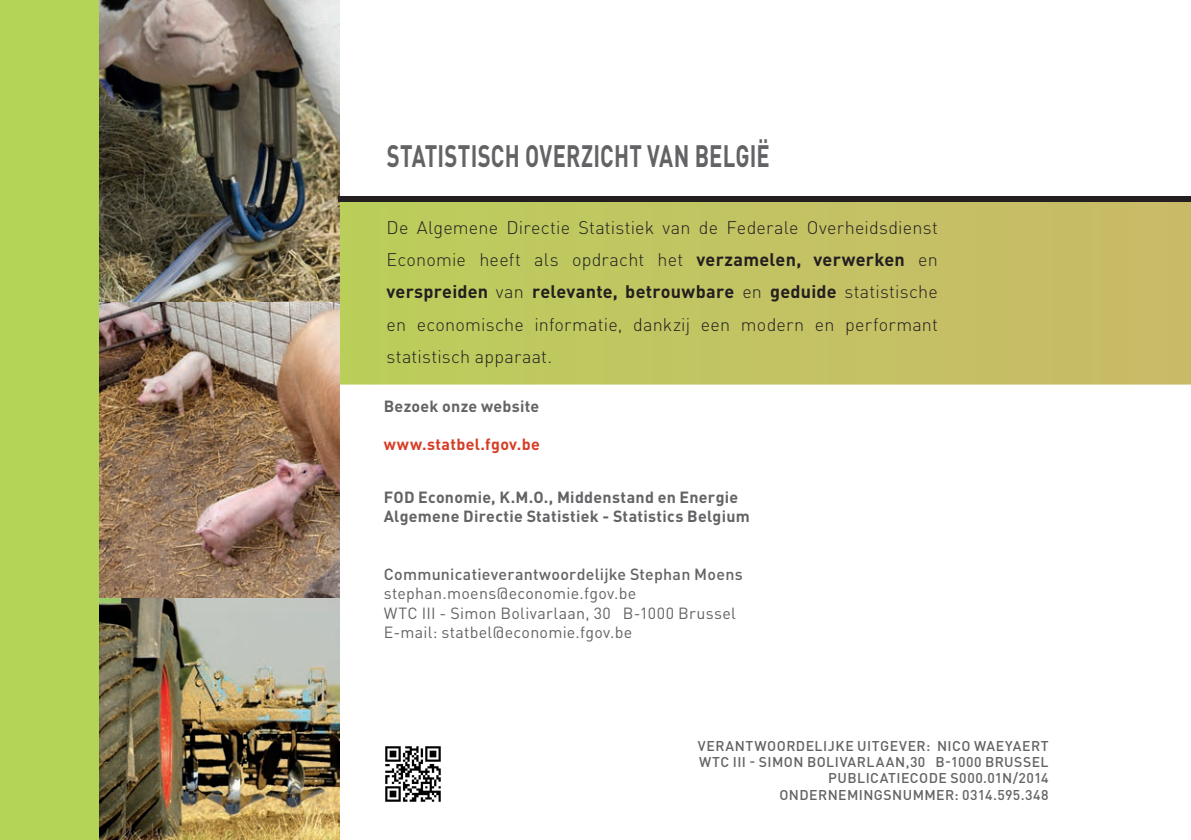
<style>
.page{position:relative;width:1191px;height:840px;background:#fff}
.page>*{position:absolute;margin:0;border:0;box-sizing:border-box;transform-origin:0 0}
.t1{font:700 30.6px "DIN Pro";letter-spacing:.01em;color:#636366;scale:.72 1}
.t2{font:300 18px/32px "DIN Pro";letter-spacing:.01em;color:#231f20;text-align:justify}
.t3{font:700 16px/19.2px "DIN Pro";letter-spacing:.015em;color:#636366}
.t4{font:16px/19.2px "DIN Pro";letter-spacing:.015em;color:#636366}
.t5{font:500 16px "DIN Pro";letter-spacing:.015em;color:#636366}
.t6{font:700 16px "DIN Pro";letter-spacing:.02em;color:#d53d26}
.t7{font:500 14px/16.2px "DIN Pro";letter-spacing:.035em;color:#636366;text-align:right}
.s1{font-weight:700}
</style>
<div class="page">
<svg style="left:340px;top:202px;width:851px;height:182px;background:#c2c362"></svg>
<div style="left:0;top:0;width:112px;height:839px;background:#b3d456"></div>
<img style="left:99px;top:0;width:241px;height:597px">
<img style="left:99px;top:597px;width:241px;height:242px">
<div style="left:339px;top:196px;width:852px;height:6px;background:#231f20"></div>
<img style="left:385px;top:746px;width:56px;height:56px">
<h1 class="t1" style="left:387px;top:135px;width:533px">STATISTISCH OVERZICHT VAN BELGIË</h1>
<p class="t2" style="left:386px;top:211px;width:553px">De Algemene Directie Statistiek van de Federale Overheidsdienst Economie heeft als opdracht het <span class="s1">verzamelen, verwerken</span> en <span class="s1">verspreiden</span> van <span class="s1">relevante, betrouwbare</span> en <span class="s1">geduide</span> statistische en economische informatie, dankzij een modern en performant statistisch apparaat.</p>
<p class="t3" style="left:384px;top:395px;width:157px">Bezoek onze website</p>
<p class="t6" style="left:384px;top:433px;width:157px">www.statbel.fgov.be</p>
<p class="t3" style="left:384px;top:487px;width:367px">FOD Economie, K.M.O., Middenstand en Energie<br>Algemene Directie Statistiek - Statistics Belgium</p>
<p class="t5" style="left:384px;top:563px;width:360px">Communicatieverantwoordelijke Stephan Moens</p>
<p class="t4" style="left:384px;top:583px;width:354px">stephan.moens@economie.fgov.be<br>WTC III - Simon Bolivarlaan, 30 B-1000 Brussel<br>E-mail: statbel@economie.fgov.be</p>
<p class="t7" style="left:698px;top:737px;width:352px">VERANTWOORDELIJKE UITGEVER: NICO WAEYAERT WTC III - SIMON BOLIVARLAAN,30 B-1000 BRUSSEL PUBLICATIECODE S000.01N/2014<br>ONDERNEMINGSNUMMER: 0314.595.348</p>
</div>
